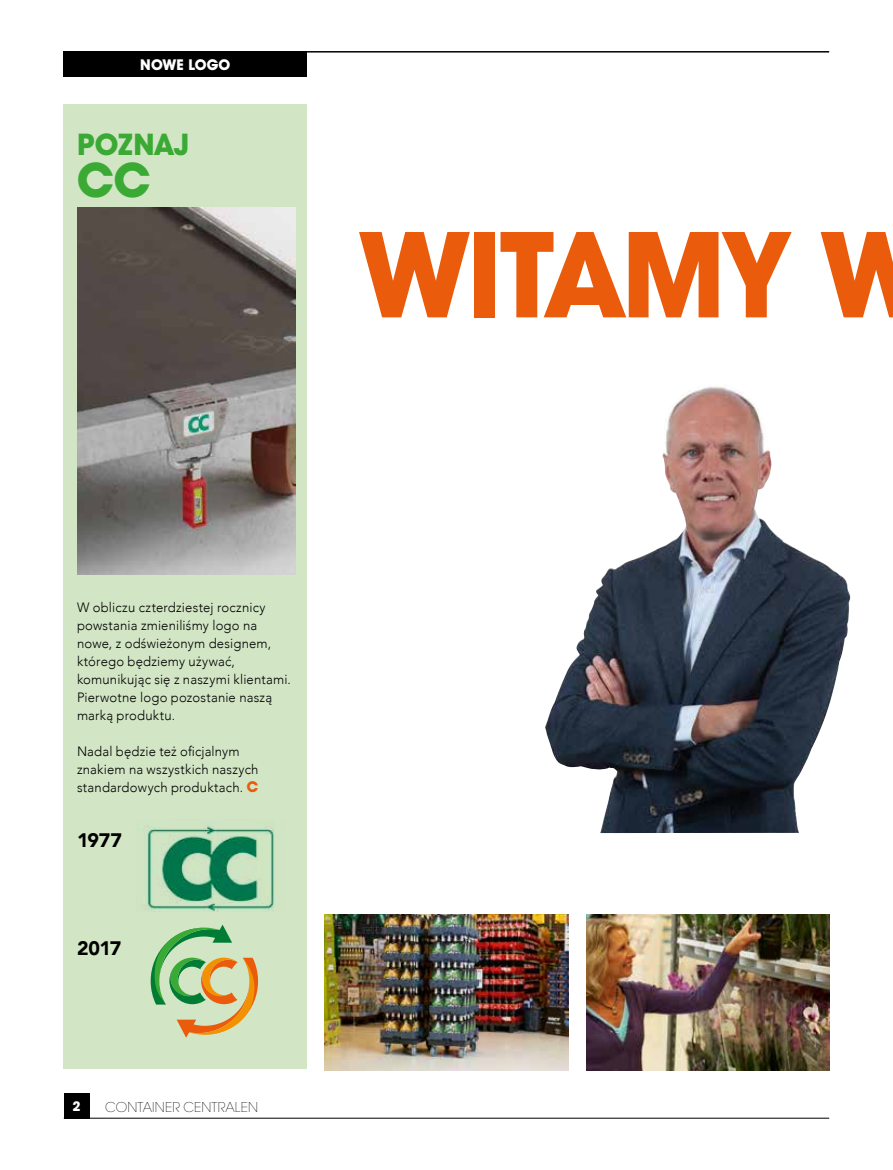
<style>
.page{position:relative;width:893px;height:1170px;background:#fff}
.page>*{position:absolute;margin:0;border:0;box-sizing:border-box;transform-origin:0 0}
.t1{font:700 120px "Avant Garde IT Cby BT";letter-spacing:-.005em;color:#ea5b0b}
.t2{font:700 48px "Avant Garde IT Cby BT";color:#3aaa35}
.t3{font:700 30px "Avant Garde IT Cby BT";letter-spacing:.015em;color:#3aaa35}
.t4{font:900 19.5px "Avenir";letter-spacing:-.015em;color:#000}
.t5{font:700 15px "Avant Garde IT Cby BT";letter-spacing:.01em;color:#fff}
.t6{font:300 13.5px/18px "Avenir";letter-spacing:.015em;color:#000}
.t7{font:200 13.5px "Avant Garde LT";letter-spacing:.01em;color:#000}
.t8{font:700 13.5px "Avant Garde IT Cby BT";color:#fff}
.s1{font-family:"Avant Garde IT Cby BT";font-weight:700;font-size:15px;color:#ea5b0b}
</style>
<div class="page">
<hr style="left:64px;top:51px;width:765px;height:2px;background:#000">
<hr style="left:64px;top:1117px;width:765px;height:1px;background:#000">
<div style="left:64px;top:1093px;width:25px;height:25px;background:#000"></div>
<div style="left:64px;top:51px;width:243px;height:26px;background:#000"></div>
<div style="left:64px;top:105px;width:243px;height:963px;background:#d2e6c5"></div>
<img style="left:77px;top:208px;width:218px;height:366px">
<svg style="left:151px;top:924px;width:107px;height:113px"></svg>
<img style="left:144px;top:823px;width:131px;height:88px">
<img style="left:545px;top:386px;width:263px;height:447px">
<img style="left:325px;top:914px;width:243px;height:156px">
<img style="left:586px;top:914px;width:243px;height:156px">
<p class="t5" style="left:140px;top:55px;width:92px">NOWE LOGO</p>
<h3 class="t3" style="left:77px;top:126px;width:114px">POZNAJ</h3>
<h2 class="t2" style="left:77px;top:151px;width:75px">CC</h2>
<h1 class="t1" style="left:361px;top:202px;width:569px">WITAMY W</h1>
<p class="t6" style="left:77px;top:598px;width:215px">W obliczu czterdziestej rocznicy powstania zmieniliśmy logo na nowe, z odświeżonym designem, którego będziemy używać, komunikując się z naszymi klientami.<br>Pierwotne logo pozostanie naszą marką produktu.</p>
<p class="t6" style="left:77px;top:742px;width:183px">Nadal będzie też oficjalnym znakiem na wszystkich naszych standardowych produktach. <span class="s1">C</span></p>
<h3 class="t4" style="left:77px;top:823px;width:46px">1977</h3>
<h3 class="t4" style="left:77px;top:930px;width:46px">2017</h3>
<p class="t8" style="left:73px;top:1098px;width:10px">2</p>
<p class="t7" style="left:105px;top:1098px;width:154px">CONTAINER CENTRALEN</p>
</div>
